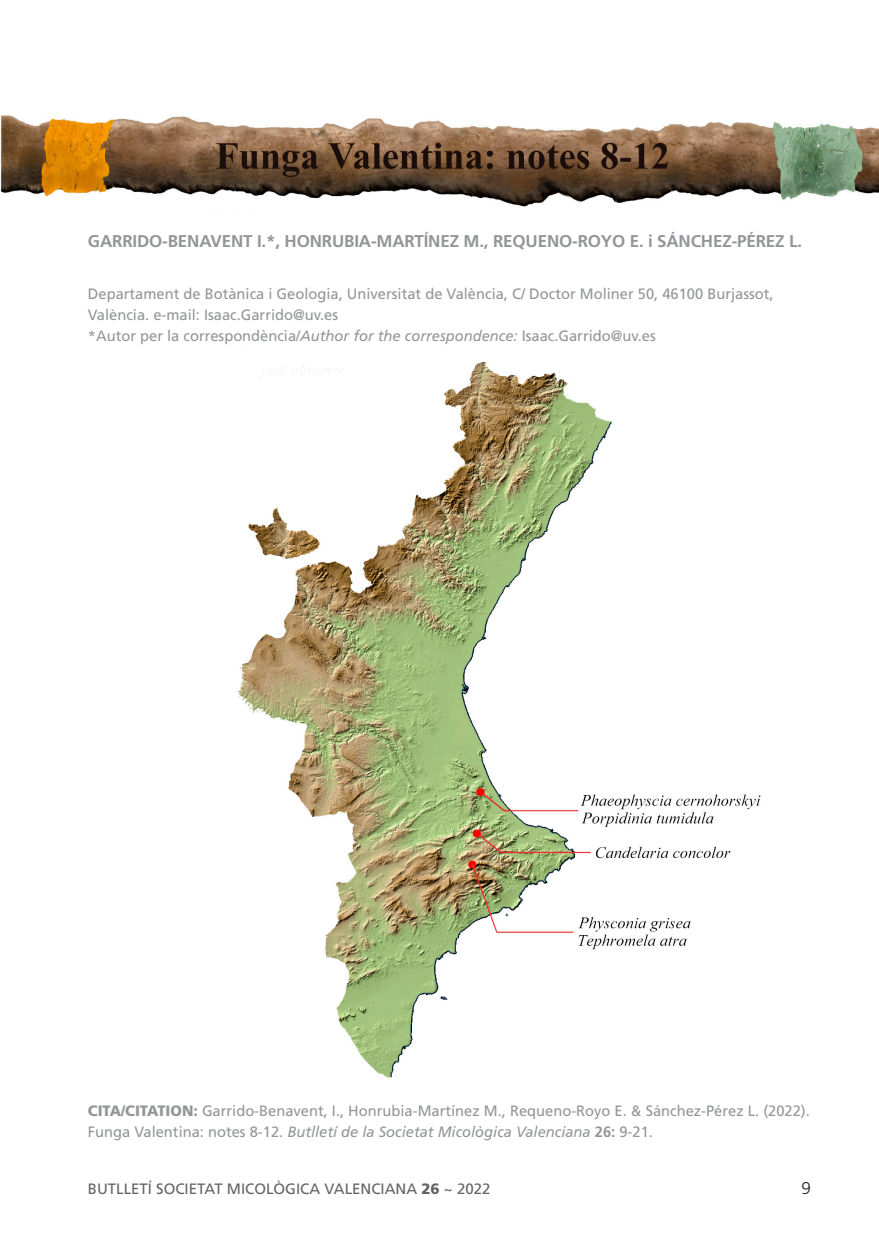
<style>
.page{position:relative;width:879px;height:1248px;background:#fff}
.page>*{position:absolute;margin:0;border:0;box-sizing:border-box;transform-origin:0 0}
.t1{font:700 17px "Frutiger LT Std";letter-spacing:-.01em;color:#939598}
.t2{font:300 17px "Frutiger LT Std";color:#231f20}
.t3{font:15px/21px "Frutiger LT Std";color:#939598}
.t4{font:15px "Frutiger LT Std";color:#636366}
.s1{font-style:italic}
.s2{font-weight:900}
.s3{font-weight:700}
</style>
<div class="page">
<img style="left:0;top:115px;width:879px;height:92px">
<img style="left:237px;top:362px;width:524px;height:716px">
<p class="t1" style="left:88px;top:231px;width:716px">GARRIDO-BENAVENT I.*, HONRUBIA-MARTÍNEZ M., REQUENO-ROYO E. i SÁNCHEZ-PÉREZ L.</p>
<p class="t3" style="left:88px;top:283px;width:687px">Departament de Botànica i Geologia, Universitat de València, C/ Doctor Moliner 50, 46100 Burjassot,<br>València. e-mail: Isaac.Garrido@uv.es</p>
<p class="t3" style="left:88px;top:325px;width:569px">*Autor per la correspondència/<span class="s1">Author for the correspondence:</span> Isaac.Garrido@uv.es</p>
<p class="t3" style="left:88px;top:1099px;width:723px"><span class="s2">CITA/CITATION:</span> Garrido-Benavent, I., Honrubia-Martínez M., Requeno-Royo E. &amp; Sánchez-Pérez L. (2022).<br>Funga Valentina: notes 8-12. <span class="s1">Butlletí de la Societat Micològica Valenciana</span> <span class="s3">26:</span> 9-21.</p>
<p class="t4" style="left:88px;top:1179px;width:404px">BUTLLETÍ SOCIETAT MICOLÒGICA VALENCIANA <span class="s2">26</span> ~ 2022</p>
<p class="t2" style="left:801px;top:1177px;width:11px">9</p>
</div>
